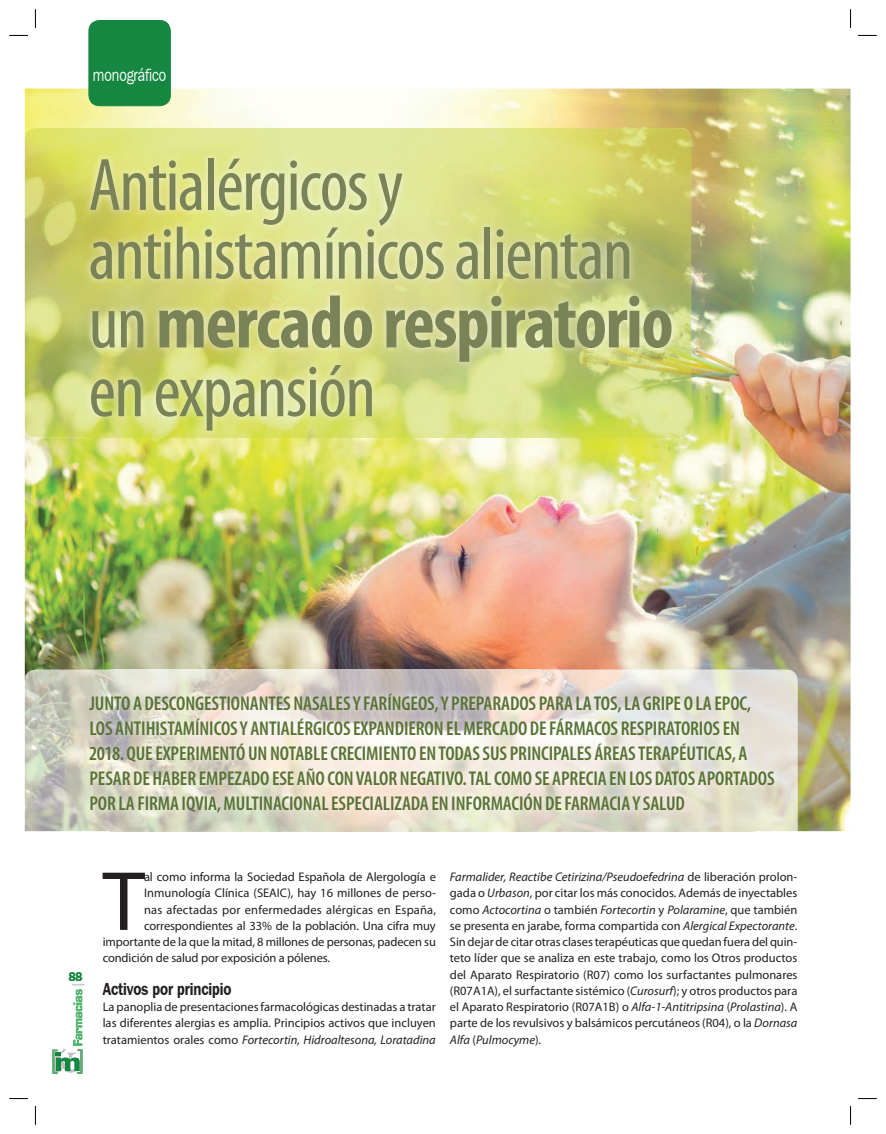
<style>
.page{position:relative;width:886px;height:1134px;background:#fff}
.page>*{position:absolute;margin:0;border:0;box-sizing:border-box;transform-origin:0 0}
.t1{font:84.88px "Myriad Pro";color:#231f20}
.t2{font:condensed 75px/68.8px "Myriad Pro";letter-spacing:-.02em;color:#7a8257}
.t3{font:600 condensed 20px/25px "Myriad Pro";letter-spacing:-.005em;color:#587334}
.t4{font:600 17.5px "Franklin Gothic IT Cby BT";letter-spacing:-.01em;color:#231f20;scale:.8 1}
.t5{font:17.5px "Franklin Gothic IT Cby BT";color:#fff;scale:.8 1}
.t6{font:12.5px/16.2px "Myriad Pro";letter-spacing:-.005em;color:#231f20;text-align:justify}
.t7{font:12.5px "Myriad Pro";letter-spacing:.015em;color:#231f20}
.t8{font:600 12.5px "Franklin Gothic IT Cby BT";color:#168741;scale:.9 1}
.t9{font:12.5px "Franklin Gothic IT Cby BT";color:#c1c2c3}
.s1{font-weight:700}
.s2{font-style:italic}
</style>
<div class="page">
<img style="left:25px;top:89px;width:825px;height:742px">
<img style="left:25px;top:128px;width:88px;height:177px">
<img style="left:113px;top:128px;width:400px;height:22px">
<img style="left:513px;top:128px;width:178px;height:44px">
<img style="left:680px;top:172px;width:11px;height:265px">
<img style="left:25px;top:305px;width:58px;height:132px">
<svg style="left:25px;top:831px;width:730px;height:1px"></svg>
<img style="left:25px;top:670px;width:85px;height:161px">
<img style="left:110px;top:670px;width:430px;height:15px">
<img style="left:540px;top:670px;width:257px;height:40px">
<img style="left:755px;top:710px;width:42px;height:121px">
<img style="left:110px;top:819px;width:645px;height:12px">
<img style="left:83px;top:150px;width:597px;height:289px">
<img style="left:82px;top:685px;width:700px;height:134px">
<svg style="left:53px;top:989px;width:29px;height:84px"></svg>
<div style="left:89px;top:21px;width:81px;height:85px;background:#168741;border-radius:11px"></div>
<div style="left:89px;top:20px;width:82px;height:86px;border:1px solid #168741;border-radius:11px"></div>
<svg style="left:9px;top:35px;width:19px;height:1px"></svg>
<svg style="left:858px;top:35px;width:19px;height:1px"></svg>
<svg style="left:9px;top:1098px;width:19px;height:1px"></svg>
<svg style="left:858px;top:1098px;width:19px;height:1px"></svg>
<svg style="left:35px;top:9px;width:1px;height:19px"></svg>
<svg style="left:35px;top:1106px;width:1px;height:19px"></svg>
<svg style="left:850px;top:9px;width:1px;height:19px"></svg>
<svg style="left:850px;top:1106px;width:1px;height:19px"></svg>
<h3 class="t5" style="left:93px;top:64px;width:93px">monográfico</h3>
<h2 class="t2" style="left:89px;top:150px;width:586px">Antialérgicos y antihistamínicos alientan un<span class="s1">mercado respiratorio </span>en expansión</h2>
<p class="t3" style="left:89px;top:691px;width:687px">JUNTO A DESCONGESTIONANTES NASALES Y FARÍNGEOS, Y PREPARADOS PARA LA TOS, LA GRIPE O LA EPOC, LOS ANTIHISTAMÍNICOS Y ANTIALÉRGICOS EXPANDIERON EL MERCADO DE FÁRMACOS RESPIRATORIOS EN 2018. QUE EXPERIMENTÓ UN NOTABLE CRECIMIENTO EN TODAS SUS PRINCIPALES ÁREAS TERAPÉUTICAS, A PESAR DE HABER EMPEZADO ESE AÑO CON VALOR NEGATIVO. TAL COMO SE APRECIA EN LOS DATOS APORTADOS POR LA FIRMA IQVIA, MULTINACIONAL ESPECIALIZADA EN INFORMACIÓN DE FARMACIA Y SALUD</p>
<p class="t8" style="left:69px;top:969px;width:16px">88</p>
<p class="t9" style="left:70px;top:987px;width:8px;rotate:-90deg">|</p>
<h1 class="t1" style="left:103px;top:849px;width:44px">T</h1>
<p class="t6" style="left:144px;top:869px;width:293px">al como informa la Sociedad Española de Alergología e</p>
<p class="t6" style="left:144px;top:885px;width:293px">Inmunología Clínica (SEAIC), hay 16 millones de perso-</p>
<p class="t7" style="left:144px;top:902px;width:294px">nas afectadas por enfermedades alérgicas en España,</p>
<p class="t6" style="left:144px;top:917px;width:293px">correspondientes al 33% de la población. Una cifra muy</p>
<p class="t6" style="left:103px;top:934px;width:335px">importante de la que la mitad, 8 millones de personas, padecen su</p>
<p class="t6" style="left:103px;top:950px;width:229px">condición de salud por exposición a pólenes.</p>
<h3 class="t4" style="left:103px;top:978px;width:162px">Activos por principio</h3>
<p class="t6" style="left:103px;top:999px;width:335px">La panoplia de presentaciones farmacológicas destinadas a tratar las diferentes alergias es amplia. Principios activos que incluyen tratamientos orales como <span class="s2">Fortecortin, Hidroaltesona, Loratadina</span></p>
<p class="t6" style="left:450px;top:869px;width:349px"><span class="s2">Farmalider, Reactibe Cetirizina/Pseudoefedrina</span> de liberación prolon&shy;gada o <span class="s2">Urbason</span>, por citar los más conocidos. Además de inyectables como <span class="s2">Actocortina</span> o también <span class="s2">Fortecortin</span> y <span class="s2">Polaramine</span>, que también se presenta en jarabe, forma compartida con <span class="s2">Alergical Expectorante</span>.<br>Sin dejar de citar otras clases terapéuticas que quedan fuera del quin&shy;teto líder que se analiza en este trabajo, como los Otros productos del Aparato Respiratorio (R07) como los surfactantes pulmonares (R07A1A), el surfactante sistémico (<span class="s2">Curosurf</span>); y otros productos para el Aparato Respiratorio (R07A1B) o <span class="s2">Alfa-1-Antitripsina</span> (<span class="s2">Prolastina</span>). A parte de los revulsivos y balsámicos percutáneos (R04), o la <span class="s2">Dornasa Alfa</span> (<span class="s2">Pulmocyme</span>).</p>
</div>
